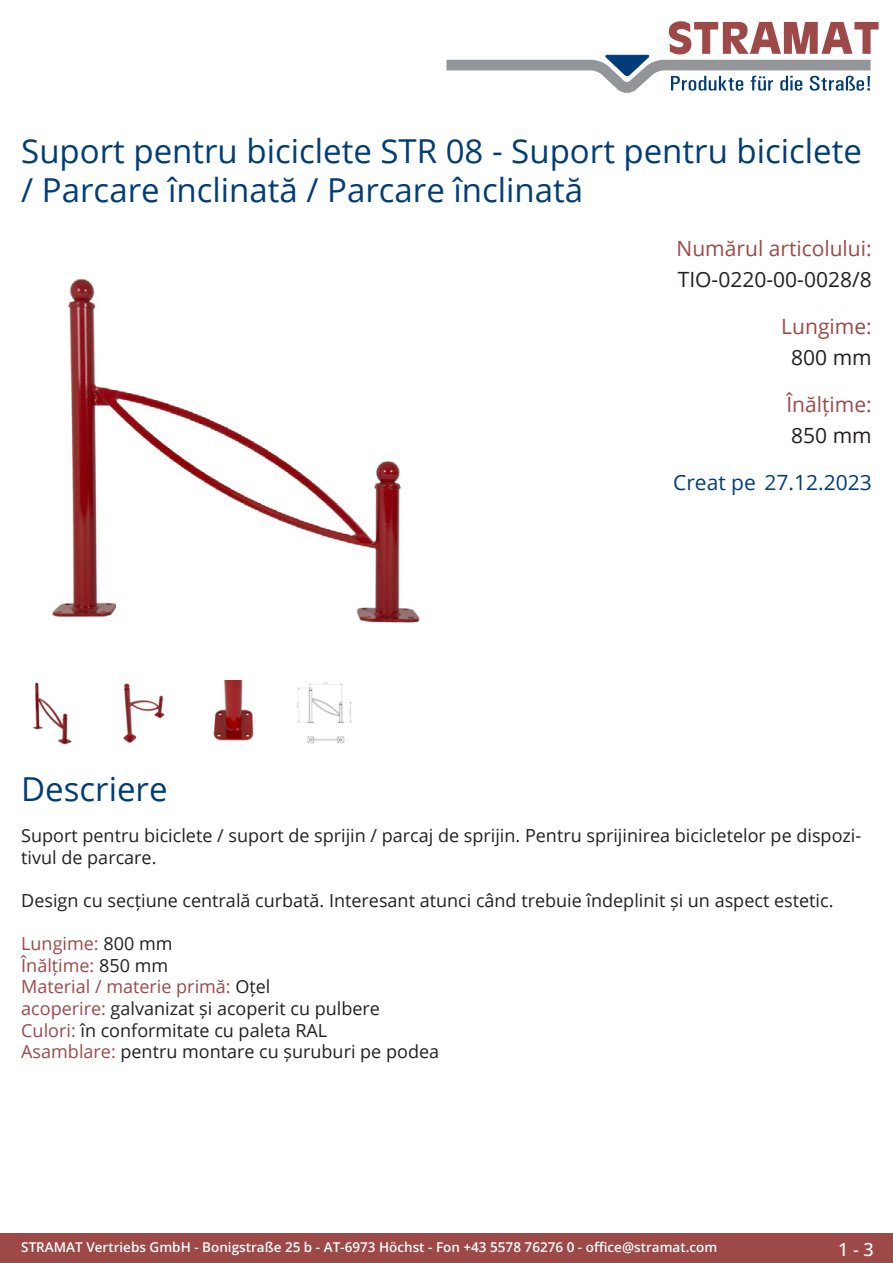
<style>
.page{position:relative;width:893px;height:1263px;background:#fff}
.page>*{position:absolute;margin:0;border:0;box-sizing:border-box;transform-origin:0 0}
.Produkttitel{font:33px/39.6px "Open Sans";color:#003d78}
.TechDaten_Überschrif{font:21px "Open Sans";color:#9c4948}
.TechDaten_Inhalt{font:21px "Open Sans";color:#231f20}
.Erstellungsdatum{font:21px "Open Sans";color:#003d78}
.Beschreibung_Text{font:18px/21.6px "Open Sans";color:#231f20}
.t1{font:500 18px "Open Sans";color:#fff}
.t2{font:600 13.5px "Open Sans";color:#fff}
.s1{color:#9c4948}
</style>
<div class="page">
<div style="left:0;top:1233px;width:893px;height:30px;background:#9c4948"></div>
<svg style="left:446px;top:21px;width:433px;height:72px"></svg>
<img style="left:52px;top:278px;width:368px;height:345px">
<img style="left:32px;top:682px;width:40px;height:62px">
<img style="left:123px;top:683px;width:42px;height:60px">
<img style="left:213px;top:680px;width:41px;height:61px">
<img style="left:296px;top:682px;width:56px;height:62px">
<p class="Produkttitel" style="left:21px;top:130px;width:842px">Suport pentru biciclete STR 08 - Suport pentru biciclete / Parcare înclinată / Parcare înclinată</p>
<p class="TechDaten_Überschrif" style="left:677px;top:234px;width:197px">Numărul articolului:</p>
<p class="TechDaten_Inhalt" style="left:678px;top:265px;width:195px">TIO-0220-00-0028/8</p>
<p class="TechDaten_Überschrif" style="left:781px;top:312px;width:92px">Lungime:</p>
<p class="TechDaten_Inhalt" style="left:791px;top:343px;width:82px">800 mm</p>
<p class="TechDaten_Überschrif" style="left:786px;top:390px;width:87px">Înălțime:</p>
<p class="TechDaten_Inhalt" style="left:791px;top:421px;width:82px">850 mm</p>
<p class="Erstellungsdatum" style="left:673px;top:468px;width:200px">Creat pe 27.12.2023</p>
<p class="Produkttitel" style="left:21px;top:768px;width:148px">Descriere</p>
<p class="Beschreibung_Text" style="left:21px;top:824px;width:840px">Suport pentru biciclete / suport de sprijin / parcaj de sprijin. Pentru sprijinirea bicicletelor pe dispozi&shy;tivul de parcare.</p>
<p class="Beschreibung_Text" style="left:21px;top:889px;width:814px">Design cu secțiune centrală curbată. Interesant atunci când trebuie îndeplinit și un aspect estetic.</p>
<p class="Beschreibung_Text" style="left:21px;top:932px;width:419px"><span class="s1">Lungime:</span> 800 mm<br><span class="s1">Înălțime:</span> 850 mm<br><span class="s1">Material / materie primă:</span> Oțel<br><span class="s1">acoperire:</span> galvanizat și acoperit cu pulbere<br><span class="s1">Culori:</span> în conformitate cu paleta RAL<br><span class="s1">Asamblare:</span> pentru montare cu șuruburi pe podea</p>
<p class="t2" style="left:21px;top:1238px;width:698px">STRAMAT Vertriebs GmbH - Bonigstraße 25 b - AT-6973 Höchst - Fon +43 5578 76276 0 - office@stramat.com</p>
<p class="t1" style="left:838px;top:1237px;width:37px">1 - 3</p>
</div>
